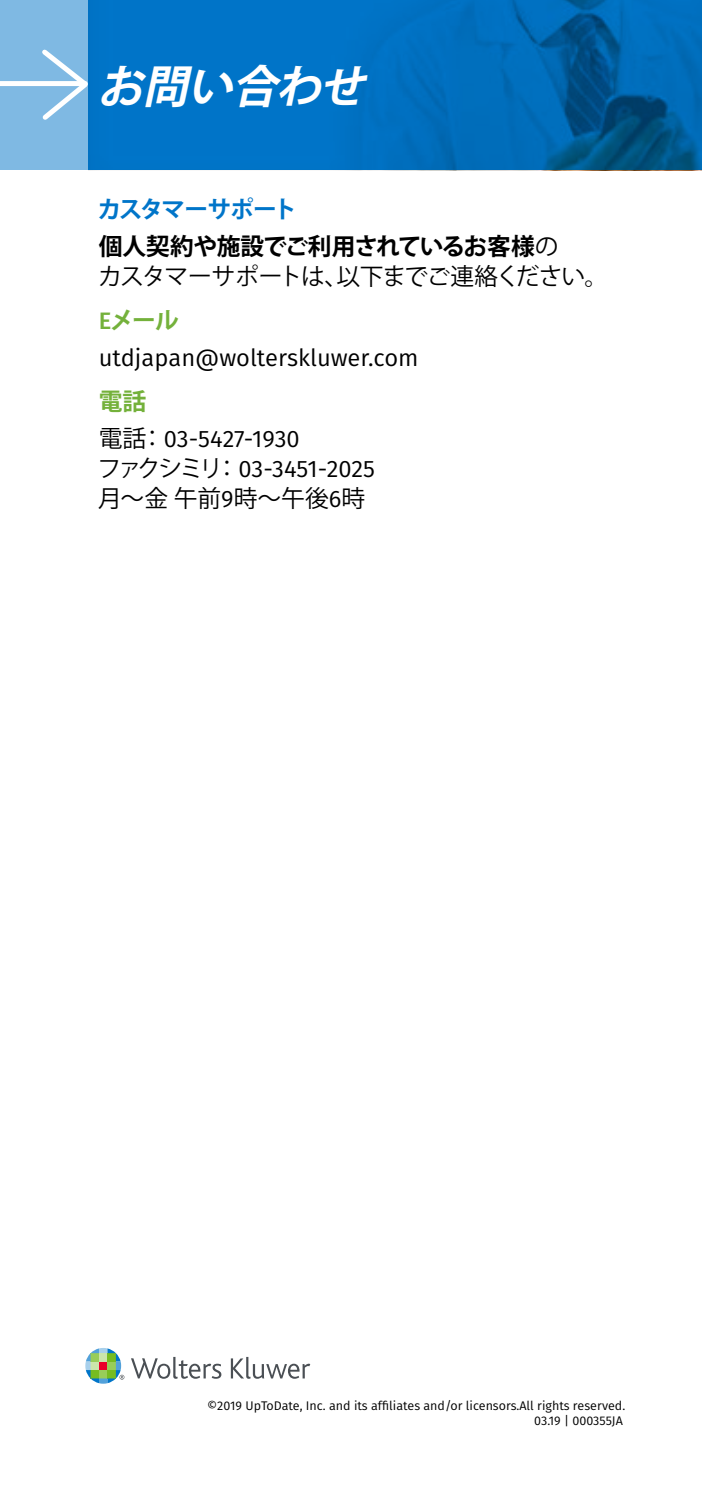
<style>
.page{position:relative;width:702px;height:1510px;background:#fff}
.page>*{position:absolute;margin:0;border:0;box-sizing:border-box;transform-origin:0 0}
.t1{font:italic 700 45px "Koz Go Pr 6 N";color:#fff}
.t2{font:23.75px/30px "Fira Sans";color:#000}
.t3{font:23.75px/44.2px "Koz Go Pr 6 N";letter-spacing:-.04em;color:#000}
.t4{font:700 23.75px/37px "Koz Go Pr 6 N";letter-spacing:-.04em;color:#000}
.t5{font:700 23.75px "Koz Go Pr 6 N";color:#74b13b}
.t6{font:12.5px/15px "Fira Sans";color:#000;text-align:right}
.s1{color:#0075c9}
.s2{font-weight:400}
.s3{font-family:"Fira Sans";font-weight:500;color:#74b13b}
.s4{font-weight:700;color:#74b13b}
.s5{font-family:"Koz Go Pr 6 N"}
.s6{font-family:"Fira Sans"}
</style>
<div class="page">
<svg style="left:88px;top:0;width:613px;height:170px;background:#006cb9"></svg>
<div style="left:0;top:0;width:88px;height:170px;background:#7fb9e3"></div>
<div style="left:0;top:81px;width:85px;height:5px;background:#fff"></div>
<svg style="left:42px;top:45px;width:50px;height:79px"></svg>
<svg style="left:131px;top:1356px;width:90px;height:22px"></svg>
<svg style="left:231px;top:1356px;width:79px;height:22px"></svg>
<svg style="left:85px;top:1348px;width:39px;height:35px"></svg>
<h1 class="t1" style="left:98px;top:61px;width:285px">お問い合わせ</h1>
<h2 class="t4" style="left:97px;top:191px;width:462px"><span class="s1">カスタマーサポート<br></span>個人契約や施設でご利用されているお客様<span class="s2">の</span></h2>
<h2 class="t3" style="left:98px;top:254px;width:511px">カスタマーサポートは、以下までご連絡ください。<br><span class="s3">E</span><span class="s4">メール</span></h2>
<h2 class="t2" style="left:99px;top:342px;width:321px">utdjapan@wolterskluwer.com</h2>
<h2 class="t5" style="left:99px;top:388px;width:49px">電話</h2>
<h2 class="t2" style="left:97px;top:423px;width:279px"><span class="s5">電話：</span> 03-5427-1930<br><span class="s5">ファクシミリ：</span> 03-3451-2025</h2>
<h2 class="t3" style="left:98px;top:477px;width:268px">月～金 午前<span class="s6">9</span>時～午後<span class="s6">6</span>時</h2>
<p class="t6" style="left:207px;top:1397px;width:419px">©2019 UpToDate, Inc. and its affiliates and/or licensors.All rights reserved.<br>03.19 | 000355JA</p>
</div>
